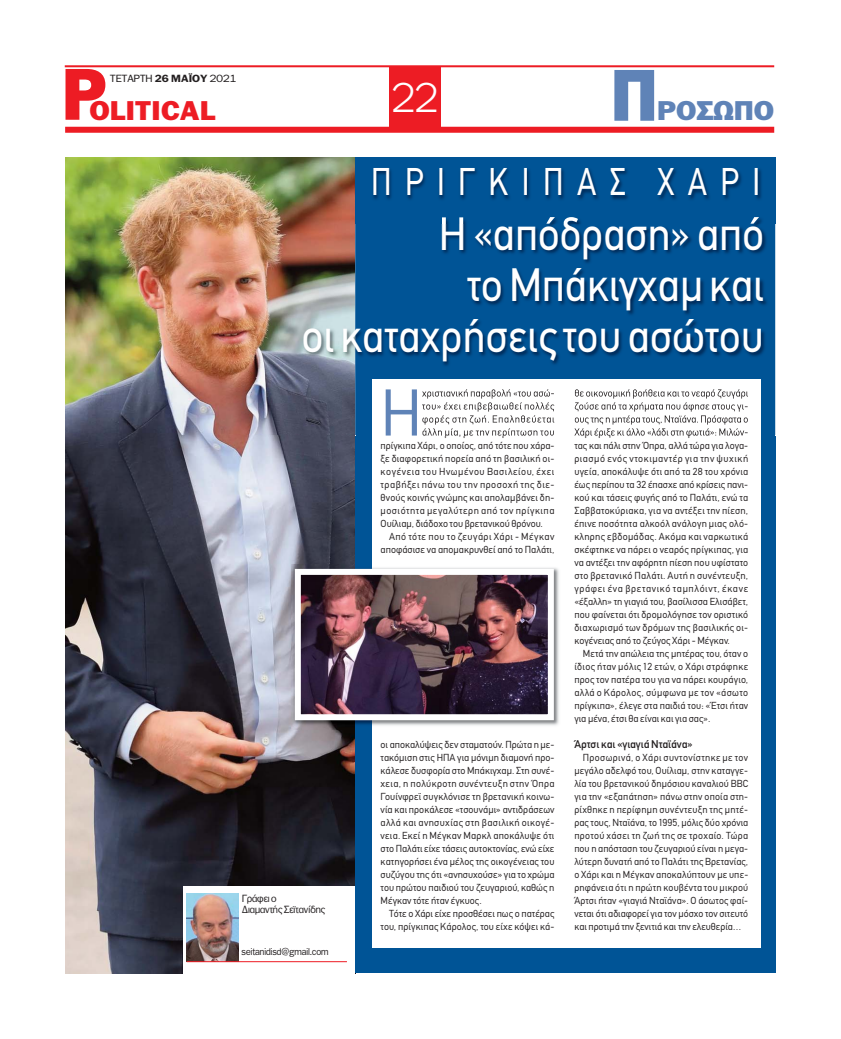
<style>
.page{position:relative;width:841px;height:1039px;background:#fff}
.page>*{position:absolute;margin:0;border:0;box-sizing:border-box;transform-origin:0 0}
.t1{font:900 70px "PF Franklin Gothic";color:#ed1c24;scale:.92 1}
.t2{font:900 70px "PF Franklin Gothic";color:#5f83b7;scale:.92 1}
.t3{font:47px/51px "PF Din Text";color:#fff;text-align:right;scale:.93 1}
.t4{font:300 40px "PF Franklin Gothic";color:#fff}
.t5{font:38.8px "PF Din Text";letter-spacing:.415em;color:#fff;scale:.83 1}
.t6{font:900 26px "PF Franklin Gothic";color:#ed1c24;scale:1.06 1}
.t7{font:900 26px "PF Franklin Gothic";color:#5f83b7;scale:1.06 1}
.t8{font:11px "CF Din";color:#231f20}
.t9{font:10px/13px "CF Din";color:#231f20;text-align:justify}
.t10{font:10px/11.2px "PF Franklin Gothic";color:#231f20}
.t11{font:10px "PF Franklin Gothic";color:#231f20;scale:1.1 1}
.t12{font:9.5px "PF Franklin Gothic";color:#231f20;scale:.95 1}
.s1{font-weight:700}
</style>
<div class="page">
<hr style="left:65px;top:65px;width:708px;height:2px;background:#ed1c24">
<div style="left:65px;top:127px;width:708px;height:6px;background:#ed1c24"></div>
<div style="left:389px;top:67px;width:51px;height:63px;background:#ed1c24"></div>
<img style="left:66px;top:157px;width:289px;height:816px">
<div style="left:355px;top:157px;width:419px;height:816px;background:#005496"></div>
<div style="left:372px;top:380px;width:388px;height:567px;background:#fff"></div>
<div style="left:183px;top:886px;width:172px;height:90px;background:#fff"></div>
<img style="left:186px;top:893px;width:52px;height:68px">
<hr style="left:186px;top:961px;width:161px;height:1px;background:#ed1c24">
<img style="left:291px;top:565px;width:268px;height:164px">
<img style="left:302px;top:576px;width:244px;height:137px">
<div style="left:295px;top:569px;width:258px;height:151px;border:6px solid #fff"></div>
<img style="left:356px;top:224px;width:420px;height:211px">
<img style="left:355px;top:224px;width:1px;height:211px">
<img style="left:219px;top:203px;width:136px;height:232px">
<img style="left:372px;top:380px;width:388px;height:55px">
<img style="left:385px;top:389px;width:31px;height:46px">
<img style="left:422px;top:389px;width:67px;height:9px">
<img style="left:422px;top:402px;width:70px;height:9px">
<img style="left:422px;top:415px;width:63px;height:9px">
<img style="left:422px;top:428px;width:84px;height:7px">
<img style="left:574px;top:389px;width:67px;height:9px">
<img style="left:574px;top:402px;width:63px;height:9px">
<img style="left:574px;top:415px;width:64px;height:9px">
<img style="left:574px;top:428px;width:60px;height:7px">
<img style="left:354px;top:159px;width:422px;height:65px">
<img style="left:355px;top:159px;width:1px;height:44px">
<svg style="left:354px;top:203px;width:2px;height:21px"></svg>
<img style="left:442px;top:217px;width:317px;height:7px">
<h1 class="t1" style="left:62px;top:69px;width:50px">P</h1>
<p class="t11" style="left:110px;top:74px;width:116px">ΤΕΤΑΡΤΗ <span class="s1">26 ΜΑΪΟΥ</span> 2021</p>
<h3 class="t6" style="left:89px;top:101px;width:120px">OLITICAL</h3>
<h3 class="t4" style="left:391px;top:75px;width:48px">22</h3>
<h1 class="t2" style="left:610px;top:70px;width:53px">Π</h1>
<h3 class="t7" style="left:656px;top:101px;width:112px">ΡΟΣΩΠΟ</h3>
<h3 class="t5" style="left:371px;top:168px;width:469px">ΠΡΙΓΚΙΠΑΣ ΧΑΡΙ</h3>
<h2 class="t3" style="left:302px;top:214px;width:498px">Η «απόδραση» από<br>το Μπάκιγχαμ και<br>οι καταχρήσεις του ασώτου</h2>
<p class="t10" style="left:242px;top:893px;width:84px">Γράφει ο<br>Διαμαντής Σεϊτανίδης</p>
<p class="t12" style="left:241px;top:948px;width:93px">seitanidisd@gmail.com</p>
<p class="t9" style="left:380px;top:439px;width:175px">πρίγκιπα Χάρι, ο οποίος, από τότε που χάρα&shy;ξε διαφορετική πορεία από τη βασιλική οι&shy;κογένεια του Ηνωμένου Βασιλείου, έχει τραβήξει πάνω του την προσοχή της διε&shy;θνούς κοινής γνώμης και απολαμβάνει δη&shy;μοσιότητα μεγαλύτερη από τον πρίγκιπα Ουίλιαμ, διάδοχο του βρετανικού θρόνου.</p>
<p class="t9" style="left:380px;top:530px;width:175px;text-align:right">Από τότε που το ζευγάρι Χάρι - Μέγκαν αποφάσισε να απομακρυνθεί από το Παλάτι,</p>
<p class="t9" style="left:380px;top:738px;width:175px">οι αποκαλύψεις δεν σταματούν. Πρώτα η με&shy;τακόμιση στις ΗΠΑ για μόνιμη διαμονή προ&shy;κάλεσε δυσφορία στο Μπάκιγχαμ. Στη συνέ&shy;χεια, η πολύκροτη συνέντευξη στην Όπρα Γουίνφρεϊ συγκλόνισε τη βρετανική κοινω&shy;νία και προκάλεσε «τσουνάμι» αντιδράσεων αλλά και ανησυχίας στη βασιλική οικογέ&shy;νεια. Εκεί η Μέγκαν Μαρκλ αποκάλυψε ότι στο Παλάτι είχε τάσεις αυτοκτονίας, ενώ είχε κατηγορήσει ένα μέλος της οικογένειας του συζύγου της ότι «ανησυχούσε» για το χρώμα του πρώτου παιδιού του ζευγαριού, καθώς η Μέγκαν τότε ήταν έγκυος.</p>
<p class="t9" style="left:380px;top:907px;width:175px;text-align:right">Τότε ο Χάρι είχε προσθέσει πως ο πατέρας του, πρίγκιπας Κάρολος, του είχε κόψει κά-</p>
<p class="t9" style="left:574px;top:439px;width:175px">τας και πάλι στην Όπρα, αλλά τώρα για λογα&shy;ριασμό ενός ντοκιμαντέρ για την ψυχική υγεία, αποκάλυψε ότι από τα 28 του χρόνια έως περίπου τα 32 έπασχε από κρίσεις πανι&shy;κού και τάσεις φυγής από το Παλάτι, ενώ τα Σαββατοκύριακα, για να αντέξει την πίεση, έπινε ποσότητα αλκοόλ ανάλογη μιας ολό&shy;κληρης εβδομάδας. Ακόμα και ναρκωτικά σκέφτηκε να πάρει ο νεαρός πρίγκιπας, για να αντέξει την αφόρητη πίεση που υφίστατο στο βρετανικό Παλάτι. Αυτή η συνέντευξη, γράφει ένα βρετανικό ταμπλόιντ, έκανε «έξαλλη» τη γιαγιά του, βασίλισσα Ελισάβετ, που φαίνεται ότι δρομολόγησε τον οριστικό διαχωρισμό των δρόμων της βασιλικής οι&shy;κογένειας από το ζεύγος Χάρι - Μέγκαν.</p>
<p class="t9" style="left:574px;top:647px;width:175px;text-indent:9px">Μετά την απώλεια της μητέρας του, όταν ο ίδιος ήταν μόλις 12 ετών, ο Χάρι στράφηκε προς τον πατέρα του για να πάρει κουράγιο, αλλά ο Κάρολος, σύμφωνα με τον «άσωτο πρίγκιπα», έλεγε στα παιδιά του: «Έτσι ήταν για μένα, έτσι θα είναι και για σας».</p>
<p class="t8" style="left:574px;top:737px;width:120px">Άρτσι και «γιαγιά Νταϊάνα»</p>
<p class="t9" style="left:574px;top:751px;width:175px;text-indent:9px">Προσωρινά, ο Χάρι συντονίστηκε με τον μεγάλο αδελφό του, Ουίλιαμ, στην καταγγε&shy;λία του βρετανικού δημόσιου καναλιού BBC για την «εξαπάτηση» πάνω στην οποία στη&shy;ρίχθηκε η περίφημη συνέντευξη της μητέ&shy;ρας τους, Νταϊάνα, το 1995, μόλις δύο χρόνια προτού χάσει τη ζωή της σε τροχαίο. Τώρα που η απόσταση του ζευγαριού είναι η μεγα&shy;λύτερη δυνατή από το Παλάτι της Βρετανίας, ο Χάρι και η Μέγκαν αποκαλύπτουν με υπε&shy;ρηφάνεια ότι η πρώτη κουβέντα του μικρού Άρτσι ήταν «γιαγιά Νταϊάνα». Ο άσωτος φαί&shy;νεται ότι αδιαφορεί για τον μόσχο τον σιτευτό και προτιμά την ξενιτιά και την ελευθερία…</p>
</div>
